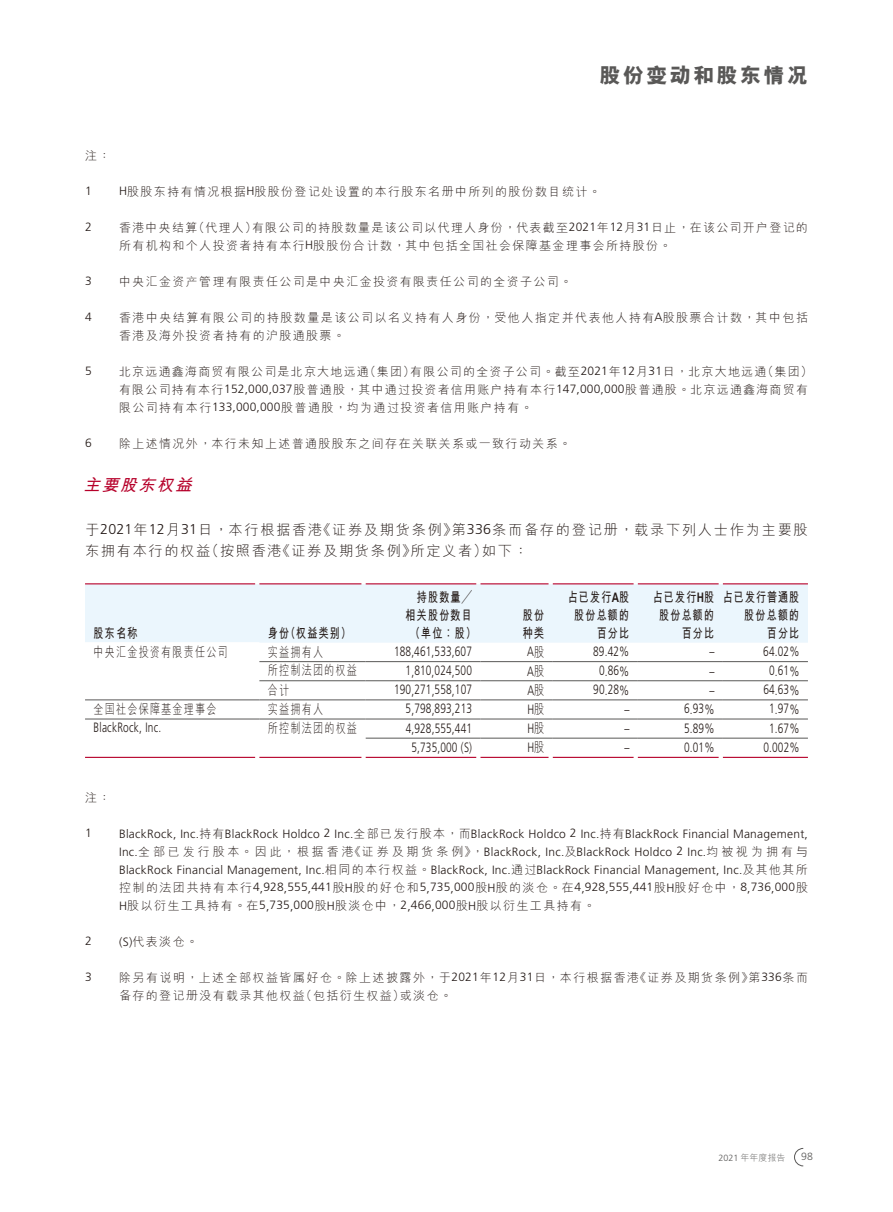
<style>
.page{position:relative;width:893px;height:1212px;background:#fff}
.page>*{position:absolute;margin:0;border:0;box-sizing:border-box;transform-origin:0 0}
.t1{font:800 21px "M Hei HKS";letter-spacing:.115em;color:#595857}
.t2{font:italic 700 16.5px "M Hei HKS";color:#b6002a}
.t3{font:300 14.25px/21.8px "M Hei HKS";letter-spacing:.12em;color:#231916}
.t4{font:300 13.5px "Frutiger";letter-spacing:.015em;color:#231916;scale:.75 1}
.t5{font:700 13.5px/18px "M Hei HKS";letter-spacing:.115em;color:#231916;text-align:right;scale:.75 1}
.t6{font:300 13.5px "M Hei HKS";letter-spacing:.115em;color:#231916;scale:.75 1}
.t7{font:300 12px/18px "M Hei HKS";letter-spacing:.115em;color:#231916}
.t8{font:300 12px/17.9px "Frutiger";letter-spacing:.02em;color:#231916;text-align:justify}
.t9{font:300 10.5px "Frutiger";color:#595857}
.t10{font:300 9px "M Hei HKS";color:#595857}
.s1{font-family:"Frutiger"}
.s2{font-family:"M Hei HKS"}
</style>
<div class="page">
<svg style="left:794px;top:1148px;width:10px;height:18px"></svg>
<div style="left:85px;top:584px;width:723px;height:59px;background:#ebf6fd"></div>
<hr style="left:85px;top:642px;width:174px;height:1px;background:#fff">
<hr style="left:259px;top:661px;width:107px;height:1px;background:#595857">
<hr style="left:366px;top:661px;width:114px;height:1px;background:#595857">
<hr style="left:480px;top:661px;width:73px;height:1px;background:#595857">
<hr style="left:553px;top:661px;width:85px;height:1px;background:#595857">
<hr style="left:638px;top:661px;width:85px;height:1px;background:#595857">
<hr style="left:723px;top:661px;width:85px;height:1px;background:#595857">
<hr style="left:259px;top:700px;width:107px;height:1px;background:#595857">
<hr style="left:366px;top:700px;width:114px;height:1px;background:#595857">
<hr style="left:480px;top:700px;width:73px;height:1px;background:#595857">
<hr style="left:553px;top:700px;width:85px;height:1px;background:#595857">
<hr style="left:638px;top:700px;width:85px;height:1px;background:#595857">
<hr style="left:723px;top:700px;width:85px;height:1px;background:#595857">
<hr style="left:259px;top:680px;width:107px;height:1px;background:#595857">
<hr style="left:366px;top:680px;width:114px;height:1px;background:#595857">
<hr style="left:480px;top:680px;width:73px;height:1px;background:#595857">
<hr style="left:553px;top:680px;width:85px;height:1px;background:#595857">
<hr style="left:638px;top:680px;width:85px;height:1px;background:#595857">
<hr style="left:723px;top:680px;width:85px;height:1px;background:#595857">
<hr style="left:85px;top:700px;width:174px;height:1px;background:#595857">
<hr style="left:85px;top:719px;width:174px;height:1px;background:#595857">
<hr style="left:259px;top:719px;width:107px;height:1px;background:#595857">
<hr style="left:366px;top:719px;width:114px;height:1px;background:#595857">
<hr style="left:480px;top:719px;width:73px;height:1px;background:#595857">
<hr style="left:553px;top:719px;width:85px;height:1px;background:#595857">
<hr style="left:638px;top:719px;width:85px;height:1px;background:#595857">
<hr style="left:723px;top:719px;width:85px;height:1px;background:#595857">
<hr style="left:366px;top:738px;width:114px;height:1px;background:#595857">
<hr style="left:480px;top:738px;width:73px;height:1px;background:#595857">
<hr style="left:553px;top:738px;width:85px;height:1px;background:#595857">
<hr style="left:638px;top:738px;width:85px;height:1px;background:#595857">
<hr style="left:723px;top:738px;width:85px;height:1px;background:#595857">
<hr style="left:85px;top:583px;width:170px;height:1px;background:#b6002a">
<hr style="left:259px;top:583px;width:102px;height:1px;background:#b6002a">
<hr style="left:366px;top:583px;width:110px;height:1px;background:#b6002a">
<hr style="left:480px;top:583px;width:69px;height:1px;background:#b6002a">
<hr style="left:553px;top:583px;width:81px;height:1px;background:#b6002a">
<hr style="left:638px;top:583px;width:81px;height:1px;background:#b6002a">
<hr style="left:723px;top:583px;width:85px;height:1px;background:#b6002a">
<hr style="left:85px;top:757px;width:170px;height:1px;background:#b6002a">
<hr style="left:259px;top:757px;width:102px;height:1px;background:#b6002a">
<hr style="left:366px;top:757px;width:110px;height:1px;background:#b6002a">
<hr style="left:480px;top:757px;width:69px;height:1px;background:#b6002a">
<hr style="left:553px;top:757px;width:81px;height:1px;background:#b6002a">
<hr style="left:638px;top:757px;width:81px;height:1px;background:#b6002a">
<hr style="left:723px;top:757px;width:85px;height:1px;background:#b6002a">
<h1 class="t1" style="left:600px;top:61px;width:210px">股份變動和股東情況</h1>
<p class="t7" style="left:85px;top:146px;width:27px">注：</p>
<p class="t8" style="left:85px;top:182px;width:8px">1</p>
<p class="t7" style="left:119px;top:182px;width:483px"><span class="s1">H</span>股股東持有情況根據<span class="s1">H</span>股股份登記處設置的本行股東名冊中所列的股份數目統計。</p>
<p class="t8" style="left:85px;top:218px;width:8px">2</p>
<p class="t7" style="left:119px;top:218px;width:690px">香港中央結算（代理人）有限公司的持股數量是該公司以代理人身份，代表截至<span class="s1">2021</span>年<span class="s1">12</span>月<span class="s1">31</span>日止，在該公司開戶登記的所有機構和個人投資者持有本行<span class="s1">H</span>股股份合計數，其中包括全國社會保障基金理事會所持股份。</p>
<p class="t8" style="left:85px;top:272px;width:8px">3</p>
<p class="t7" style="left:119px;top:272px;width:455px">中央匯金資產管理有限責任公司是中央匯金投資有限責任公司的全資子公司。</p>
<p class="t8" style="left:85px;top:308px;width:8px">4</p>
<p class="t7" style="left:119px;top:308px;width:690px">香港中央結算有限公司的持股數量是該公司以名義持有人身份，受他人指定並代表他人持有<span class="s1">A</span>股股票合計數，其中包括香港及海外投資者持有的滬股通股票。</p>
<p class="t8" style="left:85px;top:362px;width:8px">5</p>
<p class="t7" style="left:119px;top:362px;width:695px">北京遠通鑫海商貿有限公司是北京大地遠通（集團）有限公司的全資子公司。截至<span class="s1">2021</span>年<span class="s1">12</span>月<span class="s1">31</span>日，北京大地遠通（集團）有限公司持有本行<span class="s1">152,000,037</span>股普通股，其中通過投資者信用賬戶持有本行<span class="s1">147,000,000</span>股普通股。北京遠通鑫海商貿有限公司持有本行<span class="s1">133,000,000</span>股普通股，均為通過投資者信用賬戶持有。</p>
<p class="t8" style="left:85px;top:434px;width:8px">6</p>
<p class="t7" style="left:119px;top:434px;width:453px">除上述情況外，本行未知上述普通股股東之間存在關聯關係或一致行動關係。</p>
<h2 class="t2" style="left:83px;top:473px;width:116px">主要股東權益</h2>
<p class="t3" style="left:85px;top:518px;width:724px">於<span class="s1">2021</span>年<span class="s1">12</span>月<span class="s1">31</span>日，本行根據香港《證券及期貨條例》第<span class="s1">336</span>條而備存的登記冊，載錄下列人士作為主要股東擁有本行的權益（按照香港《證券及期貨條例》所定義者）如下：</p>
<p class="t5" style="left:94px;top:623px;width:60px">股東名稱</p>
<p class="t5" style="left:268px;top:623px;width:112px">身份（權益類別）</p>
<p class="t5" style="left:405px;top:587px;width:95px;text-align:center">持股數量╱<br>相關股份數目（單位：股）</p>
<p class="t5" style="left:523px;top:605px;width:30px;text-align:left">股份種類</p>
<p class="t5" style="left:568px;top:587px;width:84px">佔已發行<span class="s1">A</span>股股份總額的百分比</p>
<p class="t5" style="left:653px;top:587px;width:84px">佔已發行<span class="s1">H</span>股股份總額的百分比</p>
<p class="t5" style="left:723px;top:587px;width:104px">佔已發行普通股股份總額的<br>百分比</p>
<p class="t6" style="left:94px;top:643px;width:180px">中央匯金投資有限責任公司</p>
<p class="t6" style="left:268px;top:642px;width:75px">實益擁有人</p>
<p class="t4" style="left:394px;top:644px;width:105px">188,461,533,607</p>
<p class="t4" style="left:527px;top:644px;width:24px">A<span class="s2">股</span></p>
<p class="t4" style="left:593px;top:644px;width:50px">89.42%</p>
<p class="t4" style="left:709px;top:644px;width:8px">–</p>
<p class="t4" style="left:763px;top:644px;width:50px">64.02%</p>
<p class="t6" style="left:268px;top:661px;width:120px">所控制法團的權益</p>
<p class="t4" style="left:406px;top:663px;width:90px">1,810,024,500</p>
<p class="t4" style="left:527px;top:663px;width:24px">A<span class="s2">股</span></p>
<p class="t4" style="left:599px;top:663px;width:42px">0.86%</p>
<p class="t4" style="left:709px;top:663px;width:8px">–</p>
<p class="t4" style="left:769px;top:663px;width:42px">0.61%</p>
<p class="t6" style="left:268px;top:680px;width:30px">合計</p>
<p class="t4" style="left:394px;top:682px;width:105px">190,271,558,107</p>
<p class="t4" style="left:527px;top:682px;width:24px">A<span class="s2">股</span></p>
<p class="t4" style="left:593px;top:682px;width:50px">90.28%</p>
<p class="t4" style="left:709px;top:682px;width:8px">–</p>
<p class="t4" style="left:763px;top:682px;width:50px">64.63%</p>
<p class="t6" style="left:94px;top:700px;width:165px">全國社會保障基金理事會</p>
<p class="t6" style="left:268px;top:700px;width:75px">實益擁有人</p>
<p class="t4" style="left:406px;top:701px;width:90px">5,798,893,213</p>
<p class="t4" style="left:527px;top:701px;width:24px">H<span class="s2">股</span></p>
<p class="t4" style="left:624px;top:701px;width:8px">–</p>
<p class="t4" style="left:684px;top:701px;width:42px">6.93%</p>
<p class="t4" style="left:769px;top:701px;width:42px">1.97%</p>
<p class="t4" style="left:94px;top:720px;width:92px">BlackRock, Inc.</p>
<p class="t6" style="left:268px;top:719px;width:120px">所控制法團的權益</p>
<p class="t4" style="left:406px;top:720px;width:90px">4,928,555,441</p>
<p class="t4" style="left:527px;top:721px;width:24px">H<span class="s2">股</span></p>
<p class="t4" style="left:624px;top:721px;width:8px">–</p>
<p class="t4" style="left:684px;top:720px;width:42px">5.89%</p>
<p class="t4" style="left:769px;top:720px;width:42px">1.67%</p>
<p class="t4" style="left:411px;top:739px;width:82px">5,735,000 (S)</p>
<p class="t4" style="left:527px;top:740px;width:24px">H<span class="s2">股</span></p>
<p class="t4" style="left:624px;top:740px;width:8px">–</p>
<p class="t4" style="left:684px;top:739px;width:42px">0.01%</p>
<p class="t4" style="left:763px;top:739px;width:50px">0.002%</p>
<p class="t7" style="left:85px;top:788px;width:27px">注：</p>
<p class="t8" style="left:85px;top:824px;width:8px">1</p>
<p class="t8" style="left:119px;top:825px;width:690px">BlackRock, Inc.<span class="s2">持有</span>BlackRock Holdco 2 Inc.<span class="s2">全部已發行股本，而</span>BlackRock Holdco 2 Inc.<span class="s2">持有</span>BlackRock Financial Management, Inc.<span class="s2">全部已發行股本。因此，根據香港《證券及期貨條例》，</span>BlackRock, Inc.<span class="s2">及</span>BlackRock Holdco 2 Inc.<span class="s2">均被視為擁有與</span>BlackRock Financial Management, Inc.<span class="s2">相同的本行權益。</span>BlackRock, Inc.<span class="s2">通過</span>BlackRock Financial Management, Inc.<span class="s2">及其他其所控制的法團共持有本行</span>4,928,555,441<span class="s2">股</span>H<span class="s2">股的好倉和</span>5,735,000<span class="s2">股</span>H<span class="s2">股的淡倉。在</span>4,928,555,441<span class="s2">股</span>H<span class="s2">股好倉中，</span>8,736,000<span class="s2">股</span></p>
<p class="t7" style="left:119px;top:896px;width:478px"><span class="s1">H</span>股以衍生工具持有。在<span class="s1">5,735,000</span>股<span class="s1">H</span>股淡倉中，<span class="s1">2,466,000</span>股<span class="s1">H</span>股以衍生工具持有。</p>
<p class="t8" style="left:85px;top:932px;width:8px">2</p>
<p class="t7" style="left:119px;top:932px;width:80px"><span class="s1">(S)</span>代表淡倉。</p>
<p class="t8" style="left:85px;top:968px;width:8px">3</p>
<p class="t7" style="left:119px;top:968px;width:690px">除另有說明，上述全部權益皆屬好倉。除上述披露外，於<span class="s1">2021</span>年<span class="s1">12</span>月<span class="s1">31</span>日，本行根據香港《證券及期貨條例》第<span class="s1">336</span>條而備存的登記冊沒有載錄其他權益（包括衍生權益）或淡倉。</p>
<p class="t10" style="left:718px;top:1151px;width:69px"><span class="s1">2021</span> 年年度報告</p>
<p class="t9" style="left:801px;top:1150px;width:13px">98</p>
</div>
